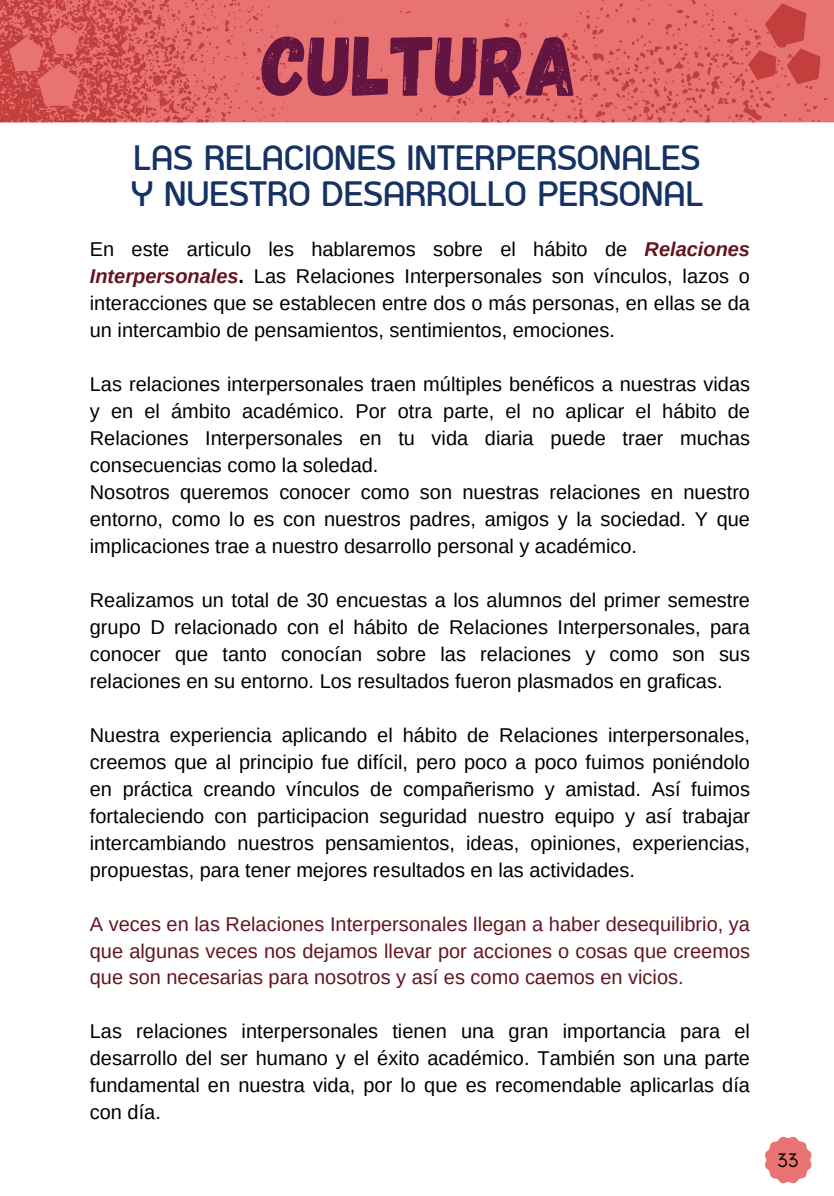
<style>
.page{position:relative;width:834px;height:1196px;background:#fff}
.page>*{position:absolute;margin:0;border:0;box-sizing:border-box;transform-origin:0 0}
.t1{font:85px "Gagalin";color:#631541}
.t2{font:700 34.4px/36px "Arch TH";color:#153263}
.t3{font:20px/27px "Arimo";color:#000;text-align:justify}
.t4{font:20px/27px "Arimo";color:#63151e;text-align:justify}
.t5{font:20px "Glacial Indifference";color:#000}
.s1{font-weight:700;font-style:italic;color:#63151e}
.s2{font-weight:700}
</style>
<div class="page">
<svg style="left:0;top:0;width:833px;height:122px;background:#e36b6a"></svg>
<svg style="left:765px;top:1136px;width:46px;height:47px"></svg>
<svg style="left:9px;top:25px;width:71px;height:81px;background:#da5f5e"></svg>
<svg style="left:748px;top:3px;width:72px;height:81px;background:#d65a59"></svg>
<p class="t1" style="left:262px;top:10px;width:317px">CULTURA</p>
<p class="t2" style="left:131px;top:144px;width:574px">LAS RELACIONES INTERPERSONALES<br>Y NUESTRO DESARROLLO PERSONAL</p>
<p class="t3" style="left:90px;top:236px;width:662px">En este articulo les hablaremos sobre el hábito de <span class="s1">Relaciones Interpersonales</span><span class="s2">.</span> Las Relaciones Interpersonales son vínculos, lazos o interacciones que se establecen entre dos o más personas, en ellas se da un intercambio de pensamientos, sentimientos, emociones.</p>
<p class="t3" style="left:90px;top:370px;width:662px">Las relaciones interpersonales traen múltiples benéficos a nuestras vidas y en el ámbito académico. Por otra parte, el no aplicar el hábito de Relaciones Interpersonales en tu vida diaria puede traer muchas consecuencias como la soledad.</p>
<p class="t3" style="left:90px;top:478px;width:662px">Nosotros queremos conocer como son nuestras relaciones en nuestro entorno, como lo es con nuestros padres, amigos y la sociedad. Y que implicaciones trae a nuestro desarrollo personal y académico.</p>
<p class="t3" style="left:90px;top:586px;width:662px">Realizamos un total de 30 encuestas a los alumnos del primer semestre grupo D relacionado con el hábito de Relaciones Interpersonales, para conocer que tanto conocían sobre las relaciones y como son sus relaciones en su entorno. Los resultados fueron plasmados en graficas.</p>
<p class="t3" style="left:90px;top:721px;width:662px">Nuestra experiencia aplicando el hábito de Relaciones interpersonales, creemos que al principio fue difícil, pero poco a poco fuimos poniéndolo en práctica creando vínculos de compañerismo y amistad. Así fuimos fortaleciendo con participacion seguridad nuestro equipo y así trabajar intercambiando nuestros pensamientos, ideas, opiniones, experiencias, propuestas, para tener mejores resultados en las actividades.</p>
<p class="t4" style="left:90px;top:910px;width:662px">A veces en las Relaciones Interpersonales llegan a haber desequilibrio, ya que algunas veces nos dejamos llevar por acciones o cosas que creemos que son necesarias para nosotros y así es como caemos en vicios.</p>
<p class="t3" style="left:90px;top:1018px;width:662px">Las relaciones interpersonales tienen una gran importancia para el desarrollo del ser humano y el éxito académico. También son una parte fundamental en nuestra vida, por lo que es recomendable aplicarlas día con día.</p>
<p class="t5" style="left:777px;top:1147px;width:22px">33</p>
</div>
